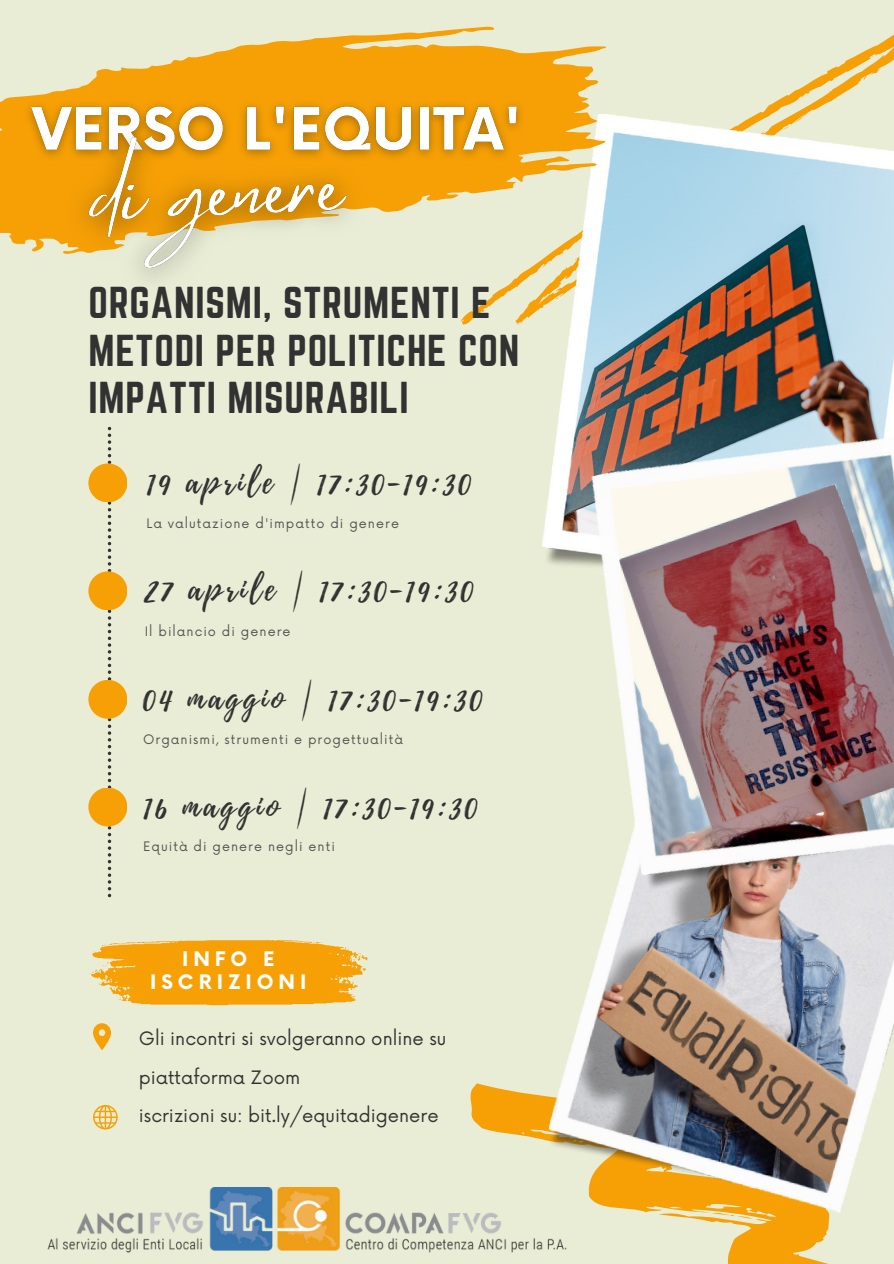
<style>
.page{position:relative;width:894px;height:1264px;background:#fff}
.page>*{position:absolute;margin:0;border:0;box-sizing:border-box;transform-origin:0 0}
.t1{font:39px/47.2px "Norwester";letter-spacing:.02em;color:#323232}
.t2{font:33px "Playlist Script";letter-spacing:.1em;color:#323232}
.t3{font:700 19.5px/23.7px "Now";letter-spacing:.255em;color:#fff;text-align:center}
.t4{font:18px/38.2px "Now";color:#323232}
.t5{font:12.75px "Now";letter-spacing:.08em;color:#545454}
</style>
<div class="page">
<div style="left:0;top:0;width:893px;height:1263px;background:#e9edd5"></div>
<svg style="left:108px;top:427px;width:3px;height:470px"></svg>
<svg style="left:460px;top:35px;width:433px;height:290px"></svg>
<img style="left:542px;top:115px;width:351px;height:280px">
<svg style="left:470px;top:1083px;width:359px;height:180px"></svg>
<svg style="left:711px;top:1221px;width:41px;height:1px"></svg>
<img style="left:542px;top:913px;width:351px;height:308px">
<img style="left:542px;top:395px;width:351px;height:518px">
<svg style="left:0;top:26px;width:606px;height:228px"></svg>
<div style="left:88px;top:463px;width:39px;height:39px;background:#f6a006;border-radius:50%"></div>
<div style="left:88px;top:571px;width:39px;height:39px;background:#f6a006;border-radius:50%"></div>
<div style="left:88px;top:680px;width:39px;height:38px;background:#f6a006;border-radius:50%"></div>
<div style="left:88px;top:787px;width:39px;height:39px;background:#f6a006;border-radius:50%"></div>
<img style="left:47px;top:1187px;width:537px;height:68px">
<svg style="left:89px;top:940px;width:278px;height:65px;background:#f3ac28"></svg>
<svg style="left:93px;top:1023px;width:18px;height:27px"></svg>
<svg style="left:93px;top:1105px;width:25px;height:24px"></svg>
<img style="left:16px;top:86px;width:520px;height:99px">
<img style="left:49px;top:88px;width:337px;height:190px">
<h1 class="t1" style="left:88px;top:279px;width:432px">ORGANISMI, STRUMENTI E<br>METODI PER POLITICHE CON<br>IMPATTI MISURABILI</h1>
<h2 class="t2" style="left:146px;top:458px;width:326px">19 aprile | 17:30-19:30</h2>
<p class="t5" style="left:146px;top:516px;width:254px">La valutazione d'impatto di genere</p>
<h2 class="t2" style="left:145px;top:565px;width:330px">27 aprile | 17:30-19:30</h2>
<p class="t5" style="left:145px;top:624px;width:147px">Il bilancio di genere</p>
<h2 class="t2" style="left:143px;top:674px;width:341px">04 maggio | 17:30-19:30</h2>
<p class="t5" style="left:143px;top:732px;width:261px">Organismi, strumenti e progettualità</p>
<h2 class="t2" style="left:143px;top:782px;width:336px">16 maggio | 17:30-19:30</h2>
<p class="t5" style="left:143px;top:839px;width:193px">Equità di genere negli enti</p>
<h3 class="t3" style="left:150px;top:947px;width:158px">INFO E<br>ISCRIZIONI</h3>
<h3 class="t4" style="left:139px;top:1020px;width:309px">Gli incontri si svolgeranno online su piattaforma Zoom<br>iscrizioni su: bit.ly/equitadigenere</h3>
</div>
